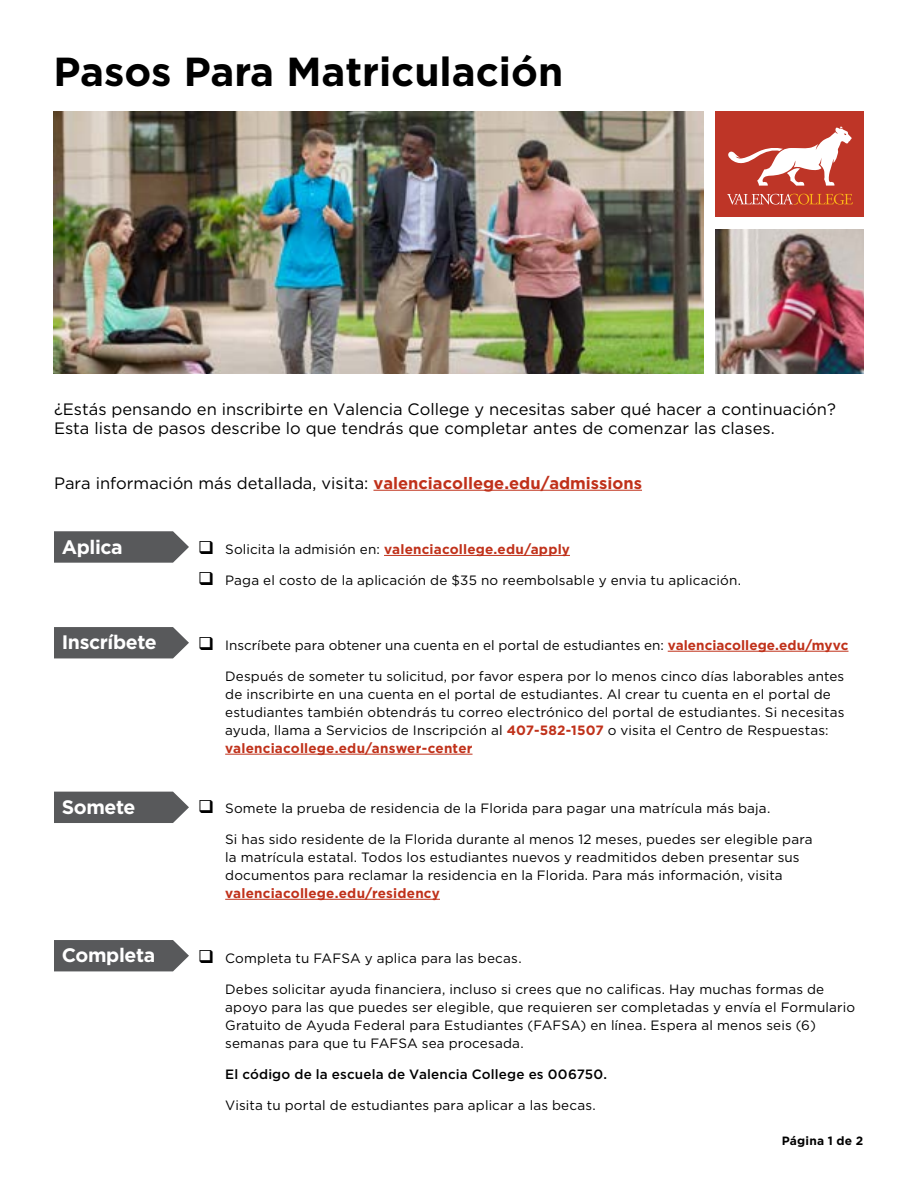
<style>
.page{position:relative;width:918px;height:1188px;background:#fff}
.page>*{position:absolute;margin:0;border:0;box-sizing:border-box;transform-origin:0 0}
.t1{font:700 40.5px "Gotham";color:#000}
.t2{font:700 19.5px "Gotham";letter-spacing:-.02em;color:#fff}
.t3{font:16.5px/19.8px "Gotham";color:#000}
.t4{font:13.5px/18px "Gotham";letter-spacing:.01em;color:#000}
.t5{font:700 13.5px "Gotham";letter-spacing:.015em;color:#c0311a}
.t6{font:500 13.5px "Gotham";letter-spacing:.01em;color:#000}
.t7{font:700 12px "Gotham";letter-spacing:.02em;color:#000}
.s1{font-weight:700;color:#c0311a}
.s2{font-weight:400;color:#000}
</style>
<div class="page">
<svg style="left:54px;top:531px;width:135px;height:32px;background:#646567"></svg>
<svg style="left:54px;top:627px;width:135px;height:31px;background:#626264"></svg>
<hr style="left:373px;top:490px;width:269px;height:1px;background:#c0311a">
<hr style="left:384px;top:555px;width:186px;height:1px;background:#c0311a">
<hr style="left:668px;top:651px;width:180px;height:1px;background:#c0311a">
<hr style="left:225px;top:754px;width:248px;height:1px;background:#c0311a">
<div style="left:54px;top:792px;width:135px;height:31px;background:#58595b"></div>
<div style="left:54px;top:940px;width:135px;height:31px;background:#58595b"></div>
<hr style="left:225px;top:899px;width:215px;height:1px;background:#c0311a">
<img style="left:53px;top:111px;width:650px;height:263px">
<div style="left:716px;top:111px;width:148px;height:106px;background:#be3527"></div>
<svg style="left:727px;top:194px;width:126px;height:11px"></svg>
<svg style="left:728px;top:126px;width:124px;height:60px"></svg>
<img style="left:716px;top:230px;width:148px;height:144px">
<h1 class="t1" style="left:53px;top:45px;width:511px">Pasos Para Matriculación</h1>
<p class="t3" style="left:54px;top:399px;width:783px">¿Estás pensando en inscribirte en Valencia College y necesitas saber qué hacer a continuación?<br>Esta lista de pasos describe lo que tendrás que completar antes de comenzar las clases.</p>
<p class="t3" style="left:54px;top:472px;width:590px">Para información más detallada, visita: <span class="s1">valenciacollege.edu/admissions</span></p>
<h2 class="t2" style="left:62px;top:534px;width:63px">Aplica</h2>
<p class="t5" style="left:225px;top:540px;width:346px"><span class="s2">Solicita la admisión en:</span> valenciacollege.edu/apply</p>
<p class="t4" style="left:225px;top:571px;width:517px">Paga el costo de la aplicación de $35 no reembolsable y envia tu aplicación.</p>
<h2 class="t2" style="left:62px;top:629px;width:97px">Inscríbete</h2>
<p class="t4" style="left:225px;top:636px;width:625px">Inscríbete para obtener una cuenta en el portal de estudiantes en: <span class="s1">valenciacollege.edu/myvc</span></p>
<p class="t4" style="left:225px;top:667px;width:621px">Después de someter tu solicitud, por favor espera por lo menos cinco días laborables antes de inscribirte en una cuenta en el portal de estudiantes. Al crear tu cuenta en el portal de estudiantes también obtendrás tu correo electrónico del portal de estudiantes. Si necesitas ayuda, llama a Servicios de Inscripción al <span class="s1">407-582-1507</span> o visita el Centro de Respuestas: <span class="s1">valenciacollege.edu/answer-center</span></p>
<h2 class="t2" style="left:62px;top:794px;width:75px">Somete</h2>
<p class="t4" style="left:225px;top:799px;width:547px">Somete la prueba de residencia de la Florida para pagar una matrícula más baja.</p>
<p class="t4" style="left:225px;top:830px;width:589px">Si has sido residente de la Florida durante al menos 12 meses, puedes ser elegible para la matrícula estatal. Todos los estudiantes nuevos y readmitidos deben presentar sus documentos para reclamar la residencia en la Florida. Para más información, visita</p>
<p class="t5" style="left:225px;top:884px;width:216px">valenciacollege.edu/residency</p>
<h2 class="t2" style="left:62px;top:942px;width:95px">Completa</h2>
<p class="t4" style="left:225px;top:949px;width:298px">Completa tu FAFSA y aplica para las becas.</p>
<p class="t4" style="left:225px;top:980px;width:631px">Debes solicitar ayuda financiera, incluso si crees que no calificas. Hay muchas formas de apoyo para las que puedes ser elegible, que requieren ser completadas y envía el Formulario Gratuito de Ayuda Federal para Estudiantes (FAFSA) en línea. Espera al menos seis (6) semanas para que tu FAFSA sea procesada.</p>
<p class="t6" style="left:225px;top:1065px;width:383px">El código de la escuela de Valencia College es 006750.</p>
<p class="t4" style="left:225px;top:1096px;width:372px">Visita tu portal de estudiantes para aplicar a las becas.</p>
<p class="t7" style="left:782px;top:1133px;width:83px">Página 1 de 2</p>
</div>
